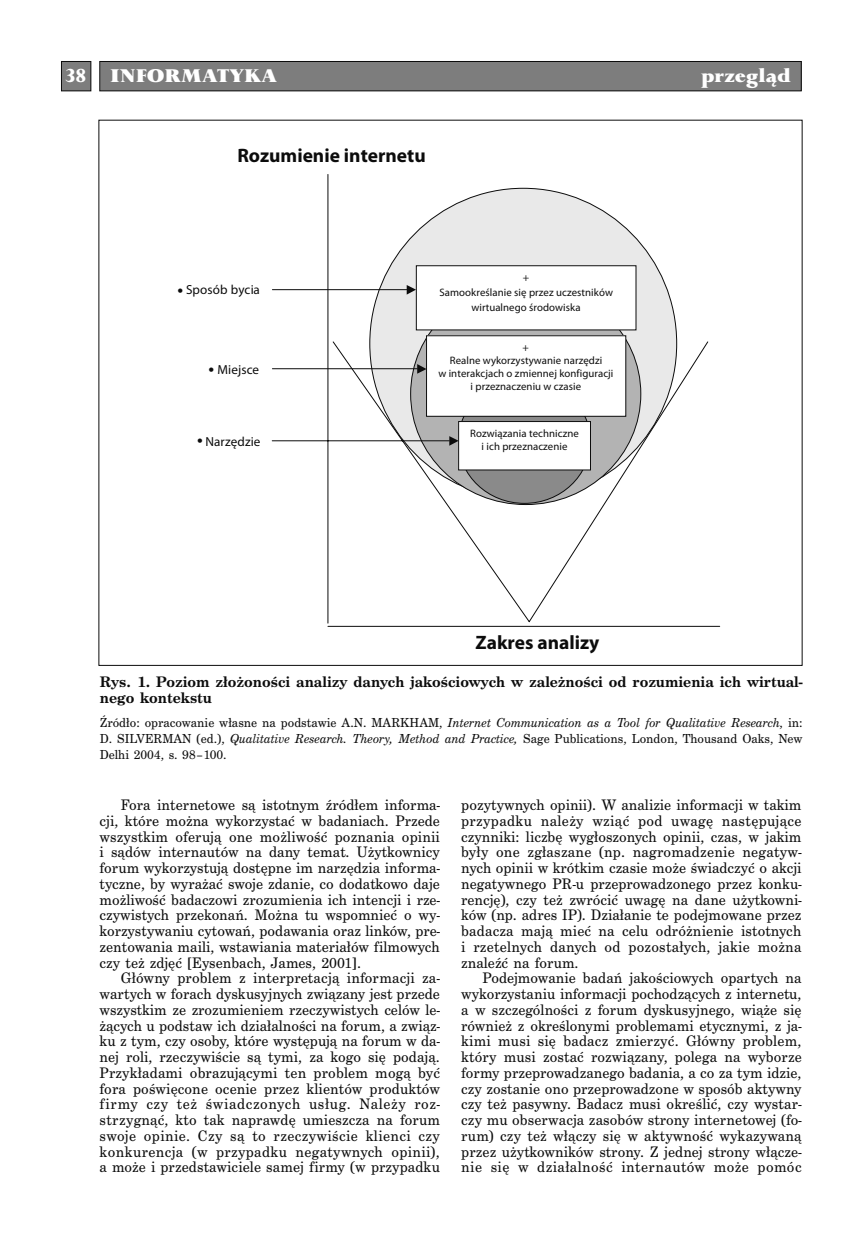
<style>
.page{position:relative;width:867px;height:1250px;background:#fff}
.page>*{position:absolute;margin:0;border:0;box-sizing:border-box;transform-origin:0 0}
.t1{font:900 21px "Lapidary 333 PL";letter-spacing:.01em;color:#fff}
.t2{font:20.4px "Myriad Pro";color:#0c0c0c}
.t3{font:700 19.5px "Myriad Pro";color:#0c0c0c}
.t4{font:15.75px/15.8px "Century Sch TCE";letter-spacing:.005em;color:#0c0c0c;text-align:justify}
.t5{font:700 15.75px/15.8px "Century Sch TCE";color:#0c0c0c}
.t6{font:13.5px/15.8px "Century Sch TCE";color:#0c0c0c;text-align:justify}
.t7{font:13.05px "Myriad Pro";letter-spacing:.01em;color:#0c0c0c}
.t8{font:10.8px/13px "Myriad Pro";letter-spacing:.005em;color:#0c0c0c;text-align:center}
.s1{font-style:italic}
</style>
<div class="page">
<div style="left:61px;top:61px;width:30px;height:30px;background:#7d7d7d"></div>
<div style="left:61px;top:61px;width:30px;height:30px;border:1px solid #0c0c0c"></div>
<div style="left:100px;top:61px;width:701px;height:30px;background:#7d7d7d"></div>
<div style="left:100px;top:61px;width:701px;height:30px;border:1px solid #0c0c0c"></div>
<svg style="left:271px;top:174px;width:449px;height:453px"></svg>
<svg style="left:449px;top:436px;width:9px;height:10px"></svg>
<hr style="left:272px;top:368px;width:145px;height:1px;background:#0c0c0c">
<svg style="left:417px;top:364px;width:9px;height:9px"></svg>
<hr style="left:272px;top:289px;width:135px;height:1px;background:#0c0c0c">
<svg style="left:407px;top:285px;width:9px;height:9px"></svg>
<div style="left:458px;top:379px;width:132px;height:124px;background:#8a8a8a;border-radius:50%"></div>
<div style="left:458px;top:421px;width:132px;height:49px;background:#fff"></div>
<div style="left:458px;top:421px;width:133px;height:49px;border:1px solid #0c0c0c"></div>
<div style="left:426px;top:335px;width:199px;height:81px;background:#fff"></div>
<div style="left:416px;top:265px;width:220px;height:65px;background:#fff"></div>
<div style="left:416px;top:265px;width:220px;height:65px;border:1px solid #0c0c0c"></div>
<h1 class="t1" style="left:66px;top:63px;width:212px">38 INFORMATYKA</h1>
<h1 class="t1" style="left:701px;top:63px;width:91px">PRZEGLÀD</h1>
<p class="t3" style="left:237px;top:143px;width:190px">Rozumienie internetu</p>
<p class="t7" style="left:186px;top:282px;width:75px">Sposób bycia</p>
<p class="t2" style="left:177px;top:276px;width:7px">•</p>
<p class="t7" style="left:217px;top:361px;width:43px">Miejsce</p>
<p class="t2" style="left:208px;top:355px;width:7px">•</p>
<p class="t7" style="left:205px;top:433px;width:57px">Narzędzie</p>
<p class="t2" style="left:197px;top:427px;width:7px">•</p>
<p class="t8" style="left:439px;top:269px;width:175px;line-height:15.1px">+<br>Samookreślanie się przez uczestników wirtualnego środowiska</p>
<p class="t8" style="left:438px;top:340px;width:177px">+<br>Realne wykorzystywanie narzędzi<br>w interakcjach o zmiennej konfiguracji i przeznaczeniu w czasie</p>
<p class="t8" style="left:470px;top:426px;width:110px">Rozwiązania techniczne i ich przeznaczenie</p>
<p class="t3" style="left:475px;top:630px;width:125px">Zakres analizy</p>
<p class="t5" style="left:100px;top:674px;width:704px">Rys. 1. Poziom złożoności analizy danych jakościowych w zależności od rozumienia ich wirtual&shy;nego kontekstu</p>
<p class="t6" style="left:100px;top:714px;width:704px">Źródło: opracowanie własne na podstawie A.N. MARKHAM, <span class="s1">Internet Communication as a Tool for Qualitative Research</span>, in:<br>D. SILVERMAN (ed.), <span class="s1">Qualitative Research. Theory, Method and Practice,</span> Sage Publications, London, Thousand Oaks, New Delhi 2004, s. 98–100.</p>
<p class="t4" style="left:100px;top:797px;width:342px;text-indent:21px">Fora internetowe są istotnym źródłem informa&shy;cji, które można wykorzystać w badaniach. Przede wszystkim oferują one możliwość poznania opinii i sądów internautów na dany temat. Użytkownicy forum wykorzystują dostępne im narzędzia informa&shy;tyczne, by wyrażać swoje zdanie, co dodatkowo daje możliwość badaczowi zrozumienia ich intencji i rze&shy;czywistych przekonań. Można tu wspomnieć o wy&shy;korzystywaniu cytowań, podawania oraz linków, pre&shy;zentowania maili, wstawiania materiałów filmowych czy też zdjęć [Eysenbach, James, 2001].</p>
<p class="t4" style="left:100px;top:970px;width:342px;text-align:left;text-indent:21px">Główny problem z interpretacją informacji za&shy;wartych w forach dyskusyjnych związany jest przede wszystkim ze zrozumieniem rzeczywistych celów le&shy;żących u podstaw ich działalności na forum, a związ&shy;ku z tym, czy osoby, które występują na forum w da&shy;nej roli, rzeczywiście są tymi, za kogo się podają.<br>Przykładami obrazującymi ten problem mogą być fora poświęcone ocenie przez klientów produktów firmy czy też świadczonych usług. Należy roz&shy;strzygnąć, kto tak naprawdę umieszcza na forum swoje opinie. Czy są to rzeczywiście klienci czy konkurencja (w przypadku negatywnych opinii), a może i przedstawiciele samej firmy (w przypadku</p>
<p class="t4" style="left:461px;top:797px;width:342px">pozytywnych opinii). W analizie informacji w takim przypadku należy wziąć pod uwagę następujące czynniki: liczbę wygłoszonych opinii, czas, w jakim były one zgłaszane (np. nagromadzenie negatyw&shy;nych opinii w krótkim czasie może świadczyć o akcji negatywnego PR-u przeprowadzonego przez konku&shy;rencję), czy też zwrócić uwagę na dane użytkowni&shy;ków (np. adres IP). Działanie te podejmowane przez badacza mają mieć na celu odróżnienie istotnych i rzetelnych danych od pozostałych, jakie można znaleźć na forum.</p>
<p class="t4" style="left:461px;top:970px;width:342px;text-indent:21px">Podejmowanie badań jakościowych opartych na wykorzystaniu informacji pochodzących z internetu, a w szczególności z forum dyskusyjnego, wiąże się również z określonymi problemami etycznymi, z ja&shy;kimi musi się badacz zmierzyć. Główny problem, który musi zostać rozwiązany, polega na wyborze formy przeprowadzanego badania, a co za tym idzie, czy zostanie ono przeprowadzone w sposób aktywny czy też pasywny. Badacz musi określić, czy wystar&shy;czy mu obserwacja zasobów strony internetowej (fo&shy;rum) czy też włączy się w aktywność wykazywaną przez użytkowników strony. Z jednej strony włącze&shy;nie się w działalność internautów może pomóc</p>
</div>
